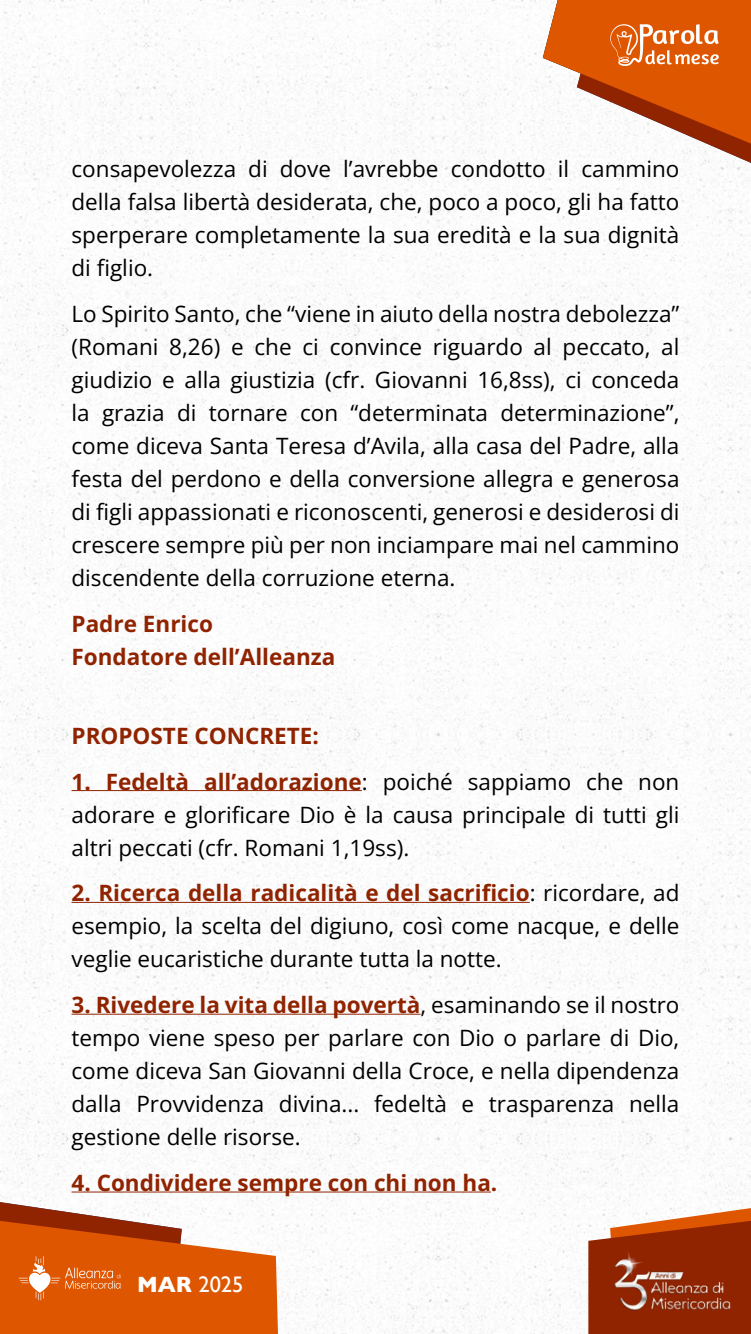
<style>
.page{position:relative;width:751px;height:1334px;background:#fff}
.page>*{position:absolute;margin:0;border:0;box-sizing:border-box;transform-origin:0 0}
.t1{font:22.5px/33px "Open Sans";color:#000;text-align:justify}
.t2{font:700 22.5px/33px "Open Sans";color:#902300}
.t3{font:22.5px "Gill Sans";color:#fff}
.s1{font-weight:700;color:#902300}
.s2{font-weight:700}
</style>
<div class="page">
<img style="left:0;top:0;width:750px;height:1333px">
<svg style="left:588px;top:1208px;width:162px;height:125px"></svg>
<svg style="left:0;top:1202px;width:278px;height:131px"></svg>
<img style="left:609px;top:1250px;width:124px;height:62px">
<svg style="left:542px;top:0;width:208px;height:163px"></svg>
<hr style="left:71px;top:790px;width:290px;height:1px;background:#902300">
<hr style="left:71px;top:902px;width:458px;height:1px;background:#902300">
<hr style="left:71px;top:1013px;width:349px;height:1px;background:#902300">
<hr style="left:71px;top:1191px;width:419px;height:1px;background:#902300">
<p class="t1" style="left:71px;top:152px;width:609px">consapevolezza di dove l’avrebbe condotto il cammino della falsa libertà desiderata, che, poco a poco, gli ha fatto sperperare completamente la sua eredità e la sua dignità di figlio.</p>
<p class="t1" style="left:71px;top:297px;width:609px">Lo Spirito Santo, che “viene in aiuto della nostra debolezza” (Romani 8,26) e che ci convince riguardo al peccato, al giudizio e alla giustizia (cfr. Giovanni 16,8ss), ci conceda la grazia di tornare con “determinata determinazione”, come diceva Santa Teresa d’Avila, alla casa del Padre, alla festa del perdono e della conversione allegra e generosa di figli appassionati e riconoscenti, generosi e desiderosi di crescere sempre più per non inciampare mai nel cammino discendente della corruzione eterna.</p>
<p class="t2" style="left:71px;top:607px;width:265px">Padre Enrico<br>Fondatore dell’Alleanza</p>
<p class="t2" style="left:71px;top:718px;width:249px">PROPOSTE CONCRETE:</p>
<p class="t1" style="left:71px;top:764px;width:609px"><span class="s1">1. Fedeltà all’adorazione</span>: poiché sappiamo che non adorare e glorificare Dio è la causa principale di tutti gli altri peccati (cfr. Romani 1,19ss).</p>
<p class="t1" style="left:71px;top:876px;width:609px"><span class="s1">2. Ricerca della radicalità e del sacrificio</span>: ricordare, ad esempio, la scelta del digiuno, così come nacque, e delle veglie eucaristiche durante tutta la notte.</p>
<p class="t1" style="left:71px;top:988px;width:609px"><span class="s1">3. Rivedere la vita della povertà</span>, esaminando se il nostro tempo viene speso per parlare con Dio o parlare di Dio, come diceva San Giovanni della Croce, e nella dipendenza dalla Provvidenza divina... fedeltà e trasparenza nella gestione delle risorse.</p>
<p class="t2" style="left:71px;top:1165px;width:427px">4. Condividere sempre con chi non ha.</p>
<p class="t3" style="left:137px;top:1271px;width:108px"><span class="s2">MAR</span> 2025</p>
</div>
